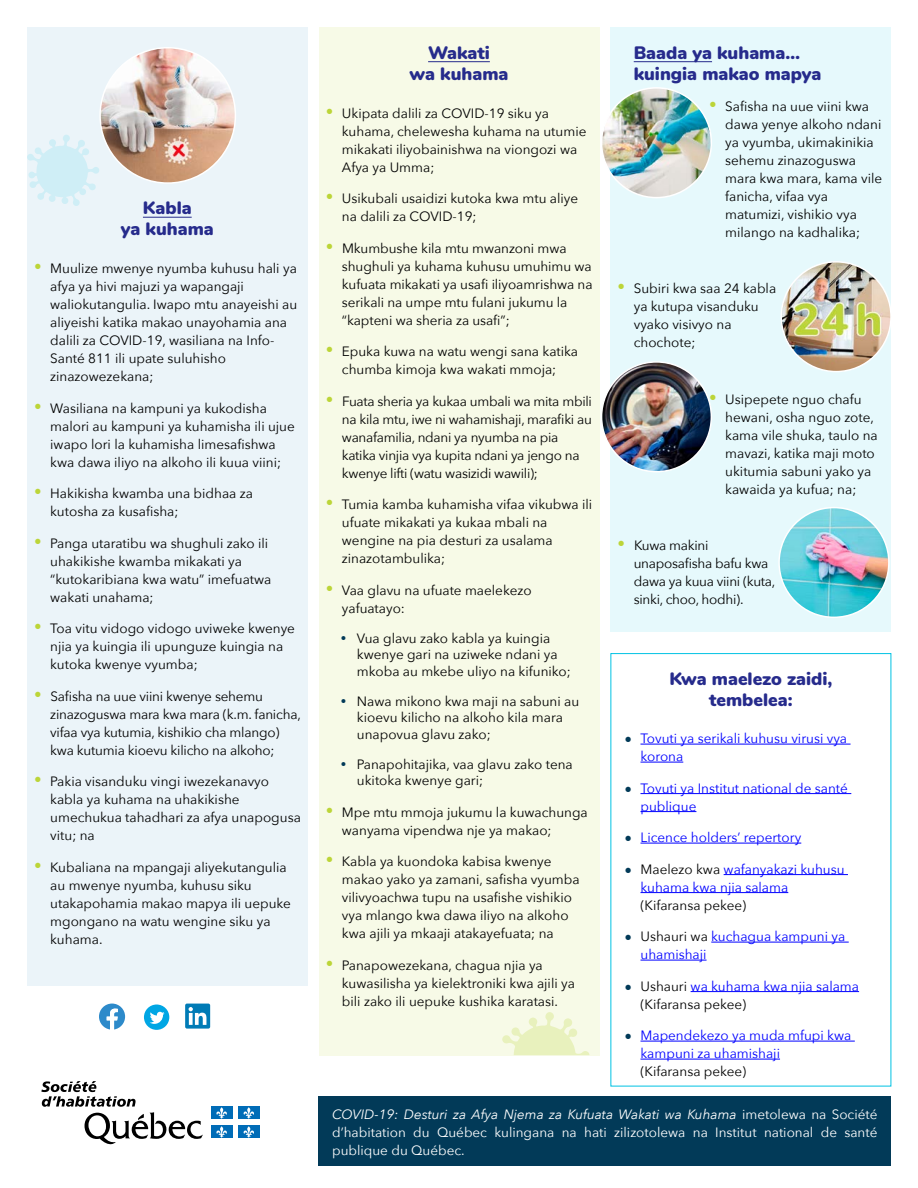
<style>
.page{position:relative;width:918px;height:1188px;background:#fff}
.page>*{position:absolute;margin:0;border:0;box-sizing:border-box;transform-origin:0 0}
.t1{font:900 18px/21px "Nunito";color:#262b8c;text-align:center}
.L{font:13.5px/18px "Avenir Next";color:#000}
.L-2{font:13.5px/18px "Avenir Next";color:#00f}
.L-3{font:13.5px/18px "Avenir Next";letter-spacing:-.02em;color:#000}
.t2{font:13.5px/18px "Avenir Next";color:#fff;text-align:justify}
.s1{color:#000}
.s2{color:#00f}
.s3{font-style:italic}
</style>
<div class="page">
<div style="left:319px;top:27px;width:280px;height:1028px;background:#f7fae7"></div>
<div style="left:27px;top:27px;width:281px;height:959px;background:#ebf4f9"></div>
<div style="left:610px;top:27px;width:281px;height:605px;background:#e6f9fc"></div>
<svg style="left:27px;top:135px;width:72px;height:71px"></svg>
<svg style="left:502px;top:1012px;width:87px;height:43px"></svg>
<div style="left:319px;top:1097px;width:572px;height:69px;background:#023a58"></div>
<hr style="left:143px;top:217px;width:49px;height:1px;background:#262b8c">
<img style="left:100px;top:48px;width:135px;height:135px;border-radius:68px">
<hr style="left:640px;top:744px;width:211px;height:1px;background:#00f">
<hr style="left:640px;top:762px;width:43px;height:1px;background:#00f">
<hr style="left:640px;top:793px;width:211px;height:1px;background:#00f">
<hr style="left:640px;top:811px;width:56px;height:1px;background:#00f">
<hr style="left:640px;top:843px;width:161px;height:1px;background:#00f">
<hr style="left:724px;top:874px;width:124px;height:1px;background:#00f">
<hr style="left:640px;top:892px;width:148px;height:1px;background:#00f">
<hr style="left:711px;top:942px;width:138px;height:1px;background:#00f">
<hr style="left:640px;top:960px;width:67px;height:1px;background:#00f">
<hr style="left:691px;top:991px;width:168px;height:1px;background:#00f">
<hr style="left:640px;top:1041px;width:215px;height:1px;background:#00f">
<hr style="left:640px;top:1059px;width:140px;height:1px;background:#00f">
<svg style="left:41px;top:1081px;width:162px;height:63px"></svg>
<div style="left:211px;top:1106px;width:21px;height:13px;background:#006cb7"></div>
<svg style="left:216px;top:1107px;width:11px;height:12px"></svg>
<div style="left:238px;top:1106px;width:21px;height:13px;background:#006cb7"></div>
<svg style="left:243px;top:1107px;width:11px;height:12px"></svg>
<div style="left:211px;top:1126px;width:21px;height:12px;background:#006cb7"></div>
<svg style="left:216px;top:1126px;width:11px;height:12px"></svg>
<div style="left:238px;top:1126px;width:21px;height:12px;background:#006cb7"></div>
<svg style="left:243px;top:1126px;width:11px;height:12px"></svg>
<hr style="left:428px;top:61px;width:62px;height:1px;background:#262b8c">
<hr style="left:634px;top:61px;width:78px;height:1px;background:#262b8c">
<img style="left:602px;top:88px;width:109px;height:110px;border-radius:55px">
<div style="left:601px;top:87px;width:111px;height:111px;border:2px solid #fff;border-radius:50%"></div>
<img style="left:781px;top:262px;width:110px;height:110px;border-radius:55px">
<div style="left:781px;top:261px;width:111px;height:111px;border:2px solid #fff;border-radius:50%"></div>
<img style="left:602px;top:362px;width:109px;height:110px;border-radius:55px">
<div style="left:601px;top:361px;width:111px;height:111px;border:2px solid #fff;border-radius:50%"></div>
<img style="left:779px;top:508px;width:110px;height:109px;border-radius:55px">
<div style="left:778px;top:507px;width:112px;height:111px;border:2px solid #fff;border-radius:50%"></div>
<div style="left:144px;top:1005px;width:25px;height:25px;background:#00a6e4;border-radius:50%"></div>
<svg style="left:150px;top:1012px;width:15px;height:12px"></svg>
<svg style="left:99px;top:1004px;width:26px;height:26px"></svg>
<div style="left:185px;top:1004px;width:25px;height:25px;background:#007bb6;border-radius:2px"></div>
<svg style="left:189px;top:1007px;width:17px;height:18px"></svg>
<h3 class="t1" style="left:121px;top:196px;width:94px">Kabla<br>ya kuhama</h3>
<p class="L" style="left:50px;top:260px;width:249px">Muulize mwenye nyumba kuhusu hali ya afya ya hivi majuzi ya wapangaji waliokutangulia. Iwapo mtu anayeishi au aliyeishi katika makao unayohamia ana dalili za COVID-19, wasiliana na Info-Santé 811 ili upate suluhisho zinazowezekana;</p>
<p class="L" style="left:50px;top:399px;width:246px">Wasiliana na kampuni ya kukodisha malori au kampuni ya kuhamisha ili ujue iwapo lori la kuhamisha limesafishwa kwa dawa iliyo na alkoho ili kuua viini;</p>
<p class="L" style="left:50px;top:485px;width:204px">Hakikisha kwamba una bidhaa za kutosha za kusafisha;</p>
<p class="L" style="left:50px;top:534px;width:223px">Panga utaratibu wa shughuli zako ili uhakikishe kwamba mikakati ya “kutokaribiana kwa watu” imefuatwa wakati unahama;</p>
<p class="L" style="left:50px;top:620px;width:246px">Toa vitu vidogo vidogo uviweke kwenye njia ya kuingia ili upunguze kuingia na kutoka kwenye vyumba;</p>
<p class="L" style="left:50px;top:687px;width:252px">Safisha na uue viini kwenye sehemu zinazoguswa mara kwa mara (k.m. fanicha, vifaa vya kutumia, kishikio cha mlango) kwa kutumia kioevu kilicho na alkoho;</p>
<p class="L" style="left:50px;top:773px;width:252px">Pakia visanduku vingi iwezekanavyo kabla ya kuhama na uhakikishe umechukua tahadhari za afya unapogusa vitu; na</p>
<p class="L" style="left:50px;top:858px;width:242px">Kubaliana na mpangaji aliyekutangulia au mwenye nyumba, kuhusu siku utakapohamia makao mapya ili uepuke mgongano na watu wengine siku ya kuhama.</p>
<h3 class="t1" style="left:410px;top:41px;width:100px">Wakati<br>wa kuhama</h3>
<p class="L" style="left:342px;top:104px;width:246px">Ukipata dalili za COVID-19 siku ya kuhama, chelewesha kuhama na utumie mikakati iliyobainishwa na viongozi wa<br>Afya ya Umma;</p>
<p class="L" style="left:342px;top:190px;width:238px">Usikubali usaidizi kutoka kwa mtu aliye na dalili za COVID-19;</p>
<p class="L" style="left:342px;top:239px;width:252px">Mkumbushe kila mtu mwanzoni mwa shughuli ya kuhama kuhusu umuhimu wa kufuata mikakati ya usafi iliyoamrishwa na serikali na umpe mtu fulani jukumu la “kapteni wa sheria za usafi”;</p>
<p class="L" style="left:342px;top:343px;width:238px">Epuka kuwa na watu wengi sana katika chumba kimoja kwa wakati mmoja;</p>
<p class="L-3" style="left:342px;top:392px;width:252px">Fuata sheria ya kukaa umbali wa mita mbili na kila mtu, iwe ni wahamishaji, marafiki au wanafamilia, ndani ya nyumba na pia katika vinjia vya kupita ndani ya jengo na kwenye lifti (watu wasizidi wawili);</p>
<p class="L" style="left:342px;top:496px;width:252px">Tumia kamba kuhamisha vifaa vikubwa ili ufuate mikakati ya kukaa mbali na wengine na pia desturi za usalama zinazotambulika;</p>
<p class="L" style="left:342px;top:581px;width:191px">Vaa glavu na ufuate maelekezo yafuatayo:</p>
<p class="L" style="left:357px;top:630px;width:215px;line-height:16.5px">Vua glavu zako kabla ya kuingia kwenye gari na uziweke ndani ya mkoba au mkebe uliyo na kifuniko;</p>
<p class="L" style="left:357px;top:693px;width:224px;line-height:16.5px">Nawa mikono kwa maji na sabuni au kioevu kilicho na alkoho kila mara unapovua glavu zako;</p>
<p class="L" style="left:357px;top:756px;width:217px;line-height:16.5px">Panapohitajika, vaa glavu zako tena ukitoka kwenye gari;</p>
<p class="L" style="left:342px;top:803px;width:247px">Mpe mtu mmoja jukumu la kuwachunga wanyama vipendwa nje ya makao;</p>
<p class="L" style="left:342px;top:853px;width:239px">Kabla ya kuondoka kabisa kwenye makao yako ya zamani, safisha vyumba vilivyoachwa tupu na usafishe vishikio vya mlango kwa dawa iliyo na alkoho kwa ajili ya mkaaji atakayefuata; na</p>
<p class="L" style="left:342px;top:956px;width:235px">Panapowezekana, chagua njia ya kuwasilisha ya kielektroniki kwa ajili ya bili zako ili uepuke kushika karatasi.</p>
<p class="t1" style="left:634px;top:41px;width:189px;text-align:left">Baada ya kuhama… kuingia makao mapya</p>
<p class="L" style="left:725px;top:98px;width:159px">Safisha na uue viini kwa dawa yenye alkoho ndani ya vyumba, ukimakinikia sehemu zinazoguswa mara kwa mara, kama vile fanicha, vifaa vya matumizi, vishikio vya milango na kadhalika;</p>
<p class="L" style="left:634px;top:280px;width:144px">Subiri kwa saa 24 kabla ya kutupa visanduku vyako visivyo na chochote;</p>
<p class="L" style="left:725px;top:390px;width:154px">Usipepete nguo chafu hewani, osha nguo zote, kama vile shuka, taulo na mavazi, katika maji moto ukitumia sabuni yako ya kawaida ya kufua; na;</p>
<p class="L-3" style="left:634px;top:536px;width:143px">Kuwa makini unaposafisha bafu kwa dawa ya kuua viini (kuta, sinki, choo, hodhi).</p>
<h3 class="t1" style="left:669px;top:667px;width:165px">Kwa maelezo zaidi, tembelea:</h3>
<p class="L-2" style="left:640px;top:729px;width:208px">Tovuti ya serikali kuhusu virusi vya korona</p>
<p class="L-2" style="left:640px;top:779px;width:209px">Tovuti ya Institut national de santé publique</p>
<p class="L-2" style="left:640px;top:828px;width:162px">Licence holders’ repertory</p>
<p class="L-2" style="left:640px;top:860px;width:206px"><span class="s1">Maelezo kwa</span> wafanyakazi kuhusu kuhama kwa njia salama <span class="s1">(Kifaransa pekee)</span></p>
<p class="L-2" style="left:640px;top:927px;width:206px"><span class="s1">Ushauri wa</span> kuchagua kampuni ya uhamishaji</p>
<p class="L" style="left:640px;top:977px;width:220px">Ushauri <span class="s2">wa kuhama kwa njia salama </span>(Kifaransa pekee)</p>
<p class="L-2" style="left:640px;top:1026px;width:212px">Mapendekezo ya muda mfupi kwa kampuni za uhamishaji<br><span class="s1">(Kifaransa pekee)</span></p>
<p class="t2" style="left:332px;top:1105px;width:547px"><span class="s3">COVID-19: Desturi za Afya Njema za Kufuata Wakati wa Kuhama</span> imetolewa na Société d’habitation du Québec kulingana na hati zilizotolewa na Institut national de santé publique du Québec.</p>
</div>
